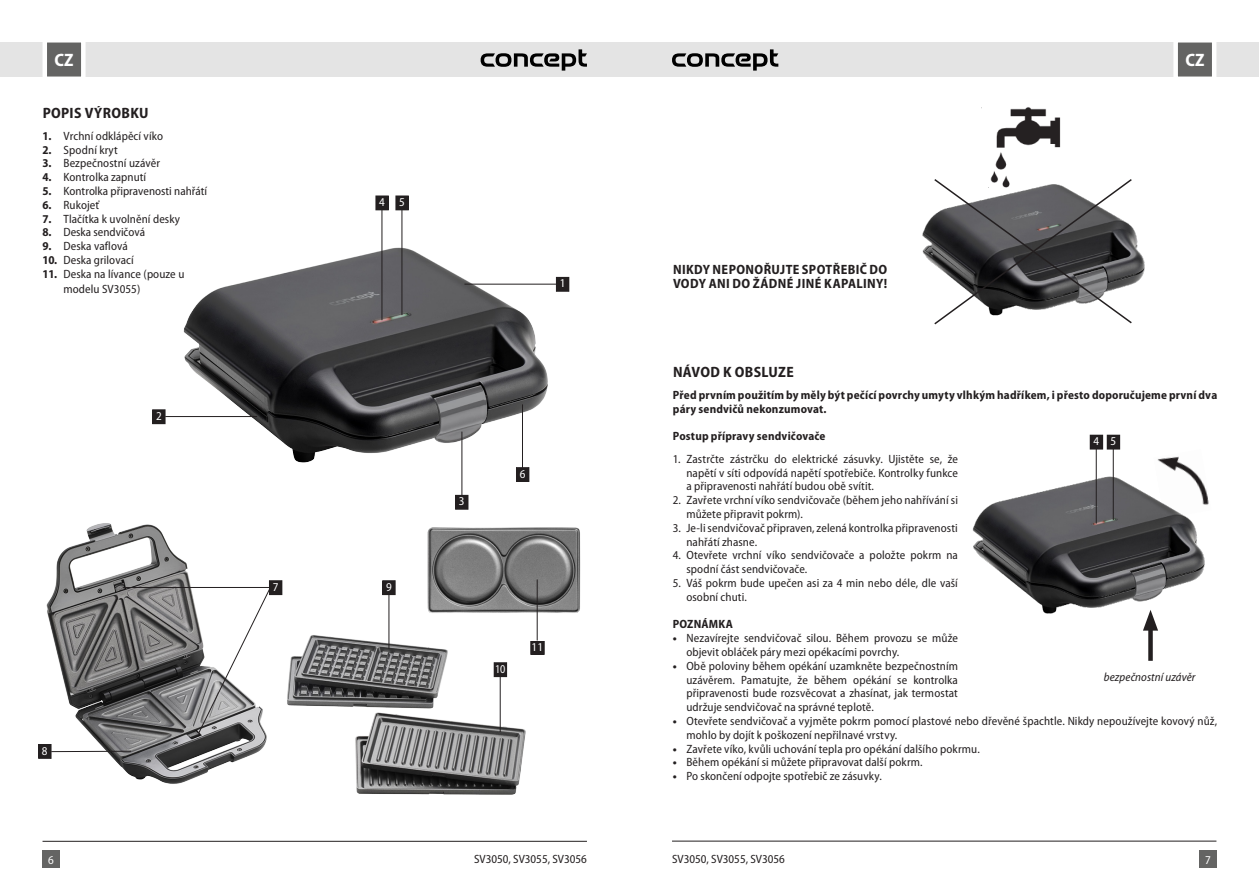
<style>
.page{position:relative;width:1259px;height:893px;background:#fff}
.page>*{position:absolute;margin:0;border:0;box-sizing:border-box;transform-origin:0 0}
.t1{font:700 semi-condensed 18px "Myriad Pro";color:#fff}
.t2{font:700 semi-condensed 15px "Myriad Pro";letter-spacing:.025em;color:#231f20}
.t3{font:700 semi-condensed 13.5px/13.8px "Myriad Pro";letter-spacing:.03em;color:#231f20}
.t4{font:semi-condensed 12px/13.8px "Myriad Pro";letter-spacing:.005em;color:#231f20}
.t5{font:700 semi-condensed 12px/13.8px "Myriad Pro";letter-spacing:.015em;color:#231f20}
.t6{font:italic semi-condensed 12px "Myriad Pro";letter-spacing:.005em;color:#231f20}
.t7{font:semi-condensed 12px "Myriad Pro";color:#fff}
.t8{font:semi-condensed 12px "Myriad Pro";color:#fff;scale:.92 1}
.s1{font-weight:700}
.s2{font-weight:700;font-stretch:normal}
</style>
<div class="page">
<div style="left:629px;top:43px;width:630px;height:34px;background:#e4e4e4"></div>
<div style="left:0;top:43px;width:629px;height:34px;background:#e4e4e4"></div>
<div style="left:43px;top:850px;width:17px;height:17px;background:#646463"></div>
<div style="left:1199px;top:850px;width:17px;height:17px;background:#646463"></div>
<svg style="left:1171px;top:42px;width:47px;height:35px;background:#8f8f8e"></svg>
<svg style="left:40px;top:42px;width:48px;height:35px;background:#919190"></svg>
<hr style="left:672px;top:841px;width:544px;height:1px;background:#231f20">
<hr style="left:43px;top:841px;width:544px;height:1px;background:#231f20">
<svg style="left:480px;top:49px;width:107px;height:22px"></svg>
<svg style="left:672px;top:49px;width:106px;height:22px"></svg>
<img style="left:152px;top:196px;width:418px;height:314px">
<div style="left:556px;top:277px;width:13px;height:14px;background:#231f20"></div>
<div style="left:153px;top:410px;width:12px;height:14px;background:#231f20"></div>
<div style="left:152px;top:410px;width:13px;height:14px;border:1px solid #231f20"></div>
<div style="left:455px;top:495px;width:13px;height:14px;background:#231f20"></div>
<div style="left:396px;top:196px;width:12px;height:14px;background:#231f20"></div>
<div style="left:376px;top:196px;width:12px;height:14px;background:#231f20"></div>
<div style="left:516px;top:468px;width:13px;height:13px;background:#231f20"></div>
<div style="left:516px;top:467px;width:13px;height:15px;border:1px solid #231f20"></div>
<hr style="left:464px;top:284px;width:92px;height:1px;background:#231f20">
<hr style="left:165px;top:416px;width:92px;height:1px;background:#231f20">
<hr style="left:462px;top:432px;width:1px;height:65px;background:#231f20">
<hr style="left:522px;top:404px;width:1px;height:66px;background:#231f20">
<hr style="left:402px;top:208px;width:1px;height:107px;background:#231f20">
<hr style="left:382px;top:208px;width:1px;height:112px;background:#231f20">
<img style="left:38px;top:523px;width:504px;height:272px">
<div style="left:269px;top:581px;width:13px;height:14px;background:#231f20"></div>
<div style="left:269px;top:580px;width:13px;height:15px;border:1px solid #231f20"></div>
<div style="left:39px;top:744px;width:12px;height:14px;background:#231f20"></div>
<div style="left:38px;top:744px;width:13px;height:14px;border:1px solid #231f20"></div>
<div style="left:383px;top:581px;width:12px;height:14px;background:#231f20"></div>
<div style="left:382px;top:580px;width:13px;height:15px;border:1px solid #231f20"></div>
<div style="left:494px;top:663px;width:12px;height:14px;background:#231f20"></div>
<div style="left:494px;top:662px;width:13px;height:15px;border:1px solid #231f20"></div>
<hr style="left:51px;top:751px;width:80px;height:1px;background:#231f20">
<hr style="left:123px;top:587px;width:147px;height:1px;background:#231f20">
<svg style="left:198px;top:587px;width:73px;height:147px"></svg>
<hr style="left:389px;top:593px;width:1px;height:56px;background:#231f20">
<hr style="left:500px;top:677px;width:1px;height:55px;background:#231f20">
<div style="left:531px;top:640px;width:13px;height:14px;background:#231f20"></div>
<div style="left:531px;top:640px;width:13px;height:14px;border:1px solid #231f20"></div>
<hr style="left:537px;top:577px;width:1px;height:66px;background:#231f20">
<img style="left:981px;top:107px;width:80px;height:41px">
<img style="left:922px;top:152px;width:223px;height:132px">
<svg style="left:932px;top:178px;width:201px;height:147px"></svg>
<img style="left:972px;top:444px;width:237px;height:209px">
<div style="left:1107px;top:435px;width:12px;height:14px;background:#231f20"></div>
<div style="left:1090px;top:435px;width:12px;height:14px;background:#231f20"></div>
<hr style="left:1113px;top:448px;width:1px;height:72px;background:#231f20">
<hr style="left:1096px;top:448px;width:1px;height:76px;background:#231f20">
<svg style="left:1148px;top:631px;width:4px;height:30px"></svg>
<svg style="left:1143px;top:610px;width:15px;height:21px"></svg>
<div style="left:522px;top:608px;width:26px;height:32px;background:#fff"></div>
<img style="left:425px;top:527px;width:156px;height:88px">
<hr style="left:537px;top:579px;width:1px;height:61px;background:#231f20">
<p class="t1" style="left:55px;top:50px;width:20px">CZ</p>
<p class="t2" style="left:43px;top:104px;width:107px">POPIS VÝROBKU</p>
<p class="t4" style="left:43px;top:129px;width:122px"><span class="s1">1.</span> Vrchní odklápěcí víko</p>
<p class="t4" style="left:43px;top:143px;width:77px"><span class="s1">2.</span> Spodní kryt</p>
<p class="t4" style="left:43px;top:157px;width:119px"><span class="s1">3.</span> Bezpečnostní uzávěr</p>
<p class="t4" style="left:43px;top:171px;width:105px"><span class="s1">4.</span> Kontrolka zapnutí</p>
<p class="t4" style="left:43px;top:184px;width:166px"><span class="s1">5.</span> Kontrolka připravenosti nahřátí</p>
<p class="t4" style="left:43px;top:198px;width:58px"><span class="s1">6.</span> Rukojeť</p>
<p class="t4" style="left:43px;top:212px;width:139px"><span class="s1">7.</span> Tlačítka k uvolnění desky</p>
<p class="t4" style="left:43px;top:226px;width:104px"><span class="s1">8.</span> Deska sendvičová</p>
<p class="t4" style="left:43px;top:240px;width:87px"><span class="s1">9.</span> Deska vaflová</p>
<p class="t4" style="left:43px;top:253px;width:93px"><span class="s1">10.</span> Deska grilovací</p>
<p class="t4" style="left:64px;top:267px;width:122px;line-height:14.4px;text-indent:-21px"><span class="s1">11.</span> Deska na lívance (pouze u modelu SV3055)</p>
<p class="t7" style="left:560px;top:277px;width:7px">1</p>
<p class="t7" style="left:379px;top:196px;width:27px">4 5</p>
<p class="t7" style="left:156px;top:409px;width:7px">2</p>
<p class="t7" style="left:42px;top:744px;width:7px">8</p>
<p class="t7" style="left:273px;top:580px;width:7px">7</p>
<p class="t7" style="left:386px;top:580px;width:7px">9</p>
<p class="t7" style="left:459px;top:495px;width:7px">3</p>
<p class="t7" style="left:520px;top:467px;width:7px">6</p>
<p class="t8" style="left:495px;top:662px;width:13px">10</p>
<p class="t7" style="left:531px;top:639px;width:13px">11</p>
<p class="t7" style="left:48px;top:852px;width:7px">6</p>
<p class="t4" style="left:474px;top:852px;width:114px">SV3050, SV3055, SV3056</p>
<p class="t3" style="left:673px;top:262px;width:216px">NIKDY NEPONOŘUJTE SPOTŘEBIČ DO<br>VODY ANI DO ŽÁDNÉ JINÉ KAPALINY!</p>
<p class="t1" style="left:1185px;top:50px;width:20px">CZ</p>
<p class="t2" style="left:673px;top:363px;width:122px">NÁVOD K OBSLUZE</p>
<p class="t5" style="left:673px;top:388px;width:546px">Před prvním použitím by měly být pečící povrchy umyty vlhkým hadříkem, i přesto doporučujeme první dva páry sendvičů nekonzumovat.</p>
<p class="t5" style="left:673px;top:430px;width:154px">Postup přípravy sendvičovače</p>
<p class="t4" style="left:686px;top:452px;width:273px;text-align:justify;text-indent:-14px">1. Zastrčte zástrčku do elektrické zásuvky. Ujistěte se, že napětí v síti odpovídá napětí spotřebiče. Kontrolky funkce a připravenosti nahřátí budou obě svítit.</p>
<p class="t4" style="left:686px;top:493px;width:273px;text-indent:-14px">2. Zavřete vrchní víko sendvičovače (během jeho nahřívání si můžete připravit pokrm).</p>
<p class="t4" style="left:686px;top:521px;width:273px;text-indent:-14px">3. Je-li sendvičovač připraven, zelená kontrolka připravenosti nahřátí zhasne.</p>
<p class="t4" style="left:686px;top:549px;width:273px;text-indent:-14px">4. Otevřete vrchní víko sendvičovače a položte pokrm na spodní část sendvičovače.</p>
<p class="t4" style="left:686px;top:576px;width:273px;text-indent:-14px">5. Váš pokrm bude upečen asi za 4 min nebo déle, dle vaší osobní chuti.</p>
<p class="t5" style="left:673px;top:618px;width:61px">POZNÁMKA</p>
<p class="t4" style="left:686px;top:631px;width:273px;text-indent:-14px"><span class="s2">•</span> Nezavírejte sendvičovač silou. Během provozu se může objevit obláček páry mezi opékacími povrchy.</p>
<p class="t4" style="left:686px;top:659px;width:273px;text-align:justify;text-indent:-14px"><span class="s2">•</span> Obě poloviny během opékání uzamkněte bezpečnostním uzávěrem. Pamatujte, že během opékání se kontrolka připravenosti bude rozsvěcovat a zhasínat, jak termostat udržuje sendvičovač na správné teplotě.</p>
<p class="t4" style="left:686px;top:714px;width:532px;text-indent:-14px"><span class="s2">•</span> Otevřete sendvičovač a vyjměte pokrm pomocí plastové nebo dřevěné špachtle. Nikdy nepoužívejte kovový nůž, mohlo by dojít k poškození nepřilnavé vrstvy.</p>
<p class="t4" style="left:673px;top:742px;width:308px"><span class="s2">•</span> Zavřete víko, kvůli uchování tepla pro opékání dalšího pokrmu.</p>
<p class="t4" style="left:673px;top:756px;width:251px"><span class="s2">•</span> Během opékání si můžete připravovat další pokrm.</p>
<p class="t4" style="left:673px;top:769px;width:210px"><span class="s2">•</span> Po skončení odpojte spotřebič ze zásuvky.</p>
<p class="t7" style="left:1093px;top:435px;width:24px">4 5</p>
<p class="t6" style="left:1103px;top:670px;width:93px">bezpečnostní uzávěr</p>
<p class="t4" style="left:672px;top:852px;width:114px">SV3050, SV3055, SV3056</p>
<p class="t7" style="left:1205px;top:853px;width:7px">7</p>
</div>
